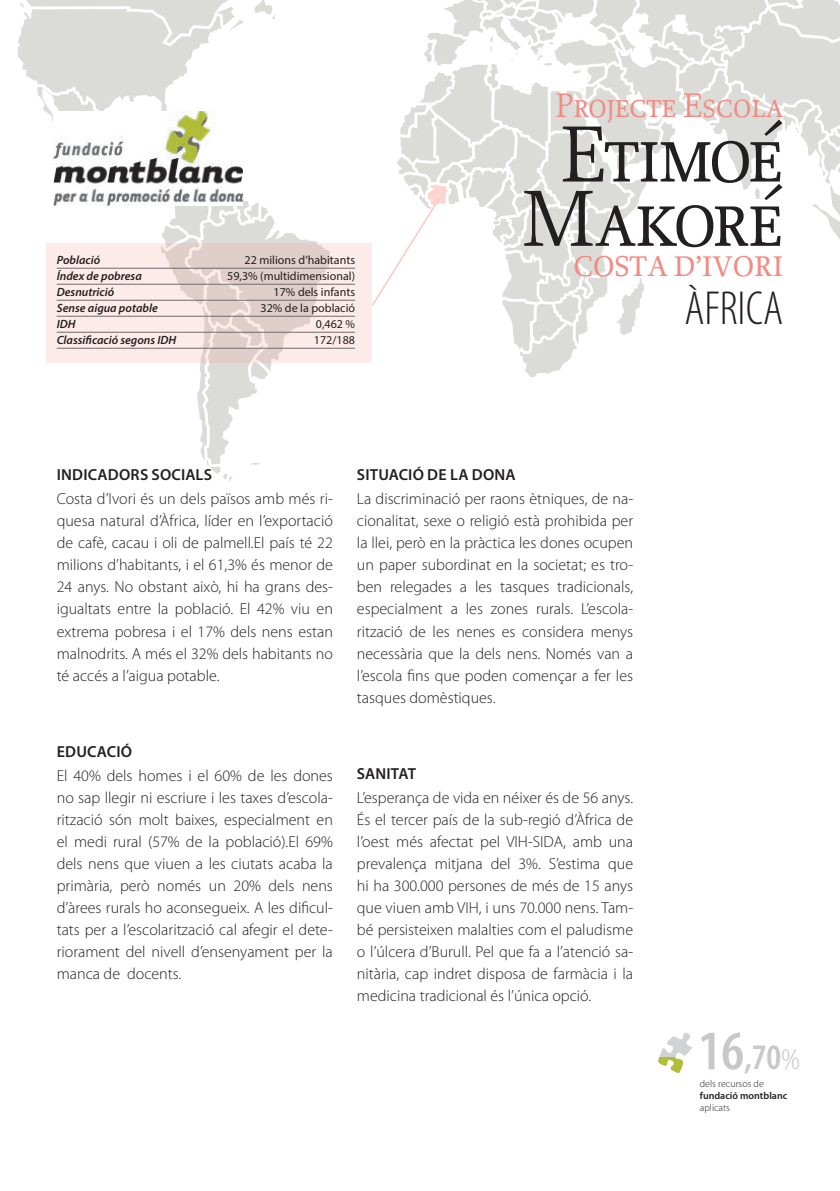
<style>
.page{position:relative;width:840px;height:1191px;background:#fff}
.page>*{position:absolute;margin:0;border:0;box-sizing:border-box;transform-origin:0 0}
.Titulo_-_PROYECTOS{font:84px "Proforma Book SC";letter-spacing:-.03em;color:#231f20}
.Continente_-_titulo{font:300 condensed 48px "Myriad Pro";color:#231f20}
.Titulo_-_PROYECTOS-2{font:36px "Proforma Book SC";letter-spacing:-.01em;color:#f48b83}
.Titulo_-_PROYECTOS-3{font:600 condensed 36px "Myriad Pro";color:#c9c7c7}
.Pais_-_Subtitulo_-_P{font:30px "Proforma Medium SC";color:#f48b83}
.Normal_-_PROYECTOS{font:300 16px/22px "Myriad Pro";color:#231f20;text-align:justify}
.Subtitulo_-_PROYECTO{font:600 16px "Myriad Pro";letter-spacing:.01em;color:#231f20}
.tabla_cabecera{font:12px "Myriad Pro";color:#231f20}
.tabla_cabecera-2{font:italic 600 12px "Myriad Pro";color:#231f20}
.Titulo_-_PROYECTOS-4{font:300 10px/12px "Myriad Pro";color:#231f20}
.s1{font-size:56px}
.s2{font-weight:300;font-size:30px}
.s3{font-weight:600}
</style>
<div class="page">
<svg style="left:17px;top:0;width:300px;height:481px"></svg>
<svg style="left:46px;top:243px;width:324px;height:120px;fill:#fdebea"></svg>
<hr style="left:57px;top:268px;width:298px;height:1px;background:#6c6d70">
<hr style="left:57px;top:284px;width:298px;height:1px;background:#6c6d70">
<hr style="left:57px;top:300px;width:298px;height:1px;background:#6c6d70">
<hr style="left:57px;top:316px;width:298px;height:1px;background:#6c6d70">
<hr style="left:57px;top:332px;width:298px;height:1px;background:#6c6d70">
<hr style="left:57px;top:348px;width:298px;height:1px;background:#6c6d70">
<svg style="left:370px;top:0;width:469px;height:377px"></svg>
<svg style="left:660px;top:1032px;width:32px;height:24px"></svg>
<svg style="left:658px;top:1056px;width:25px;height:17px"></svg>
<img style="left:53px;top:112px;width:189px;height:94px">
<p class="tabla_cabecera-2" style="left:57px;top:252px;width:45px">Població</p>
<p class="tabla_cabecera" style="left:244px;top:253px;width:112px">22 milions d’habitants</p>
<p class="tabla_cabecera-2" style="left:57px;top:268px;width:87px">Índex de pobresa</p>
<p class="tabla_cabecera" style="left:227px;top:269px;width:129px">59,3% (multidimensional)</p>
<p class="tabla_cabecera-2" style="left:57px;top:284px;width:59px">Desnutrició</p>
<p class="tabla_cabecera" style="left:273px;top:285px;width:83px">17% dels infants</p>
<p class="tabla_cabecera-2" style="left:57px;top:300px;width:103px">Sense aigua potable</p>
<p class="tabla_cabecera" style="left:260px;top:301px;width:96px">32% de la població</p>
<p class="tabla_cabecera-2" style="left:57px;top:316px;width:20px">IDH</p>
<p class="tabla_cabecera" style="left:316px;top:317px;width:41px">0,462 %</p>
<p class="tabla_cabecera-2" style="left:57px;top:332px;width:121px">Classificació segons IDH</p>
<p class="tabla_cabecera" style="left:314px;top:333px;width:43px">172/188</p>
<p class="Titulo_-_PROYECTOS-2" style="left:555px;top:83px;width:229px">Projecte Escola</p>
<p class="Titulo_-_PROYECTOS" style="left:559px;top:103px;width:224px">Etimoé</p>
<p class="Titulo_-_PROYECTOS" style="left:521px;top:167px;width:263px">Makoré</p>
<p class="Pais_-_Subtitulo_-_P" style="left:573px;top:248px;width:211px">COSTA D’IVORI</p>
<p class="Continente_-_titulo" style="left:684px;top:280px;width:100px">ÀFRICA</p>
<p class="Subtitulo_-_PROYECTO" style="left:57px;top:464px;width:157px">INDICADORS SOCIALS</p>
<p class="Normal_-_PROYECTOS" style="left:57px;top:488px;width:277px">Costa d’Ivori és un dels països amb més ri&shy;quesa natural d’Àfrica, líder en l’exportació de cafè, cacau i oli de palmell.El país té 22 milions d’habitants, i el 61,3% és menor de 24 anys. No obstant això, hi ha grans des&shy;igualtats entre la població. El 42% viu en extrema pobresa i el 17% dels nens estan malnodrits. A més el 32% dels habitants no té accés a l’aigua potable.</p>
<p class="Subtitulo_-_PROYECTO" style="left:57px;top:741px;width:77px">EDUCACIÓ</p>
<p class="Normal_-_PROYECTOS" style="left:57px;top:764px;width:277px">El 40% dels homes i el 60% de les dones no sap llegir ni escriure i les taxes d’escola&shy;rització són molt baixes, especialment en el medi rural (57% de la població).El 69% dels nens que viuen a les ciutats acaba la primària, però només un 20% dels nens d’àrees rurals ho aconsegueix. A les dificul&shy;tats per a l’escolarització cal afegir el dete&shy;riorament del nivell d’ensenyament per la manca de docents.</p>
<p class="Subtitulo_-_PROYECTO" style="left:357px;top:464px;width:160px">SITUACIÓ DE LA DONA</p>
<p class="Normal_-_PROYECTOS" style="left:357px;top:488px;width:277px">La discriminació per raons ètniques, de na&shy;cionalitat, sexe o religió està prohibida per la llei, però en la pràctica les dones ocupen un paper subordinat en la societat; es tro&shy;ben relegades a les tasques tradicionals, especialment a les zones rurals. L’escola&shy;rització de les nenes es considera menys necessària que la dels nens. Només van a l’escola fins que poden començar a fer les tasques domèstiques.</p>
<p class="Subtitulo_-_PROYECTO" style="left:357px;top:763px;width:61px">SANITAT</p>
<p class="Normal_-_PROYECTOS" style="left:357px;top:786px;width:277px">L’esperança de vida en néixer és de 56 anys.<br>És el tercer país de la sub-regió d’Àfrica de l’oest més afectat pel VIH-SIDA, amb una prevalença mitjana del 3%. S’estima que hi ha 300.000 persones de més de 15 anys que viuen amb VIH, i uns 70.000 nens. Tam&shy;bé persisteixen malalties com el paludisme o l’úlcera d’Burull. Pel que fa a l’atenció sa&shy;nitària, cap indret disposa de farmàcia i la medicina tradicional és l’única opció.</p>
<p class="Titulo_-_PROYECTOS-3" style="left:698px;top:1035px;width:103px"><span class="s1">16</span>,70<span class="s2">%</span></p>
<p class="Titulo_-_PROYECTOS-4" style="left:699px;top:1077px;width:89px">dels recursos de <span class="s3">fundació montblanc </span>aplicats</p>
</div>
